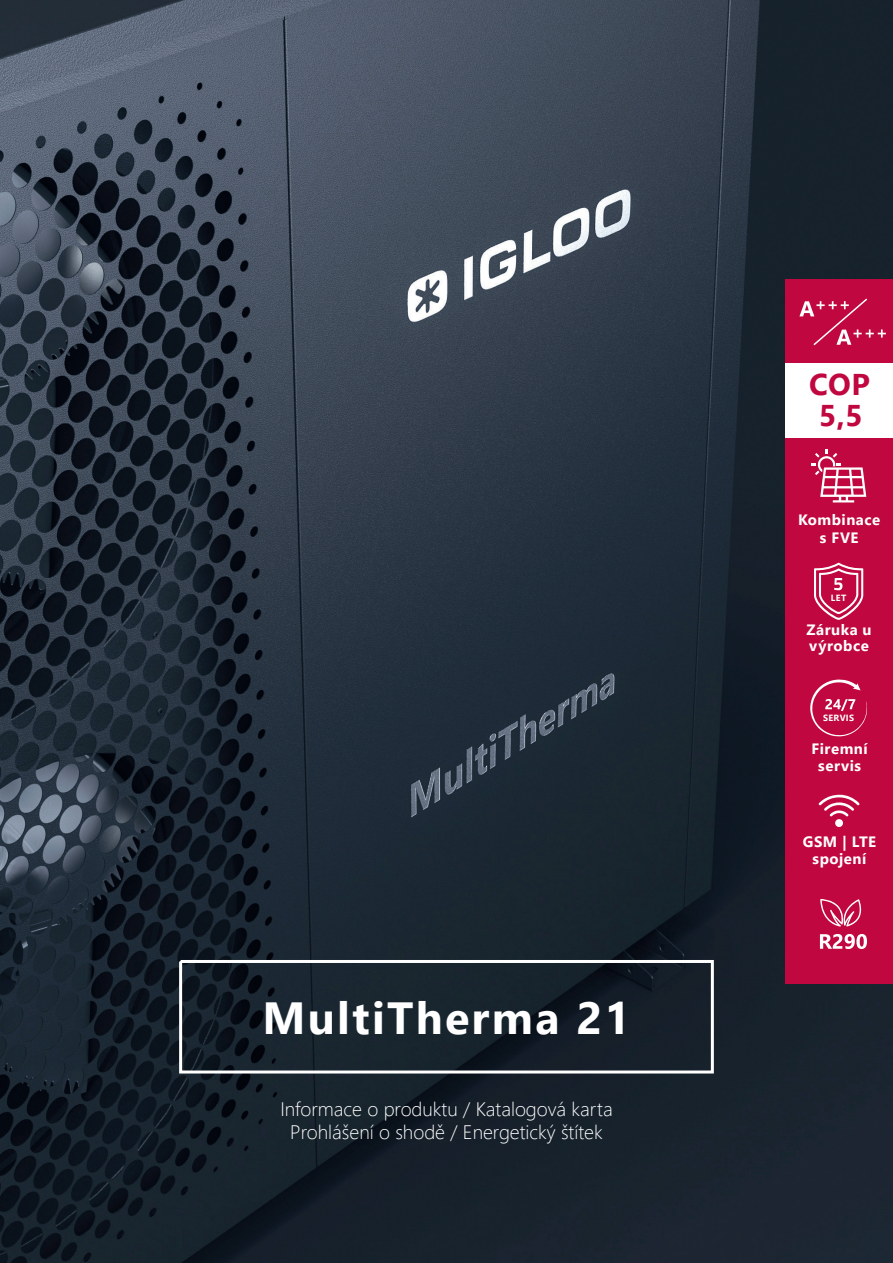
<style>
.page{position:relative;width:893px;height:1263px;background:#fff}
.page>*{position:absolute;margin:0;border:0;box-sizing:border-box;transform-origin:0 0}
.t1{font:700 45px "Segoe UI";letter-spacing:.05em;color:#fff}
.t2{font:700 30px "Segoe UI";color:#c0073f}
.t3{font:300 19.5px/23.4px "Segoe UI";color:#fff;text-align:center}
.t4{font:700 15px/16.5px "Segoe UI";letter-spacing:.035em;color:#fff;text-align:center}
.t5{font:700 9px "Segoe UI";letter-spacing:.035em;color:#fff}
</style>
<div class="page">
<img style="left:0;top:0;width:893px;height:1263px">
<svg style="left:178px;top:958px;width:537px;height:117px"></svg>
<div style="left:785px;top:279px;width:108px;height:705px;background:#c0073f"></div>
<div style="left:785px;top:363px;width:108px;height:75px;background:#fff"></div>
<svg style="left:814px;top:563px;width:49px;height:57px"></svg>
<svg style="left:811px;top:449px;width:55px;height:53px"></svg>
<svg style="left:810px;top:679px;width:57px;height:58px"></svg>
<svg style="left:819px;top:795px;width:41px;height:32px"></svg>
<svg style="left:799px;top:298px;width:87px;height:48px"></svg>
<svg style="left:820px;top:899px;width:42px;height:27px"></svg>
<svg style="left:820px;top:934px;width:47px;height:15px"></svg>
<p class="t1" style="left:262px;top:976px;width:370px">MultiTherma 21</p>
<p class="t3" style="left:280px;top:1095px;width:334px">Informace o produktu / Katalogová karta<br>Prohlášení o shodě / Energetický štítek</p>
<p class="t2" style="left:809px;top:356px;width:62px">COP</p>
<p class="t2" style="left:819px;top:387px;width:45px">5,5</p>
<p class="t4" style="left:798px;top:510px;width:84px;line-height:18px">Kombinace s FVE</p>
<p class="t5" style="left:831px;top:589px;width:17px">LET</p>
<p class="t4" style="left:806px;top:620px;width:67px;text-align:left">Záruka u výrobce</p>
<p class="t5" style="left:823px;top:709px;width:33px">SERVIS</p>
<p class="t4" style="left:812px;top:740px;width:58px">Firemní</p>
<p class="t4" style="left:818px;top:756px;width:44px">servis</p>
<p class="t4" style="left:803px;top:832px;width:75px">GSM | LTE spojení</p>
</div>
